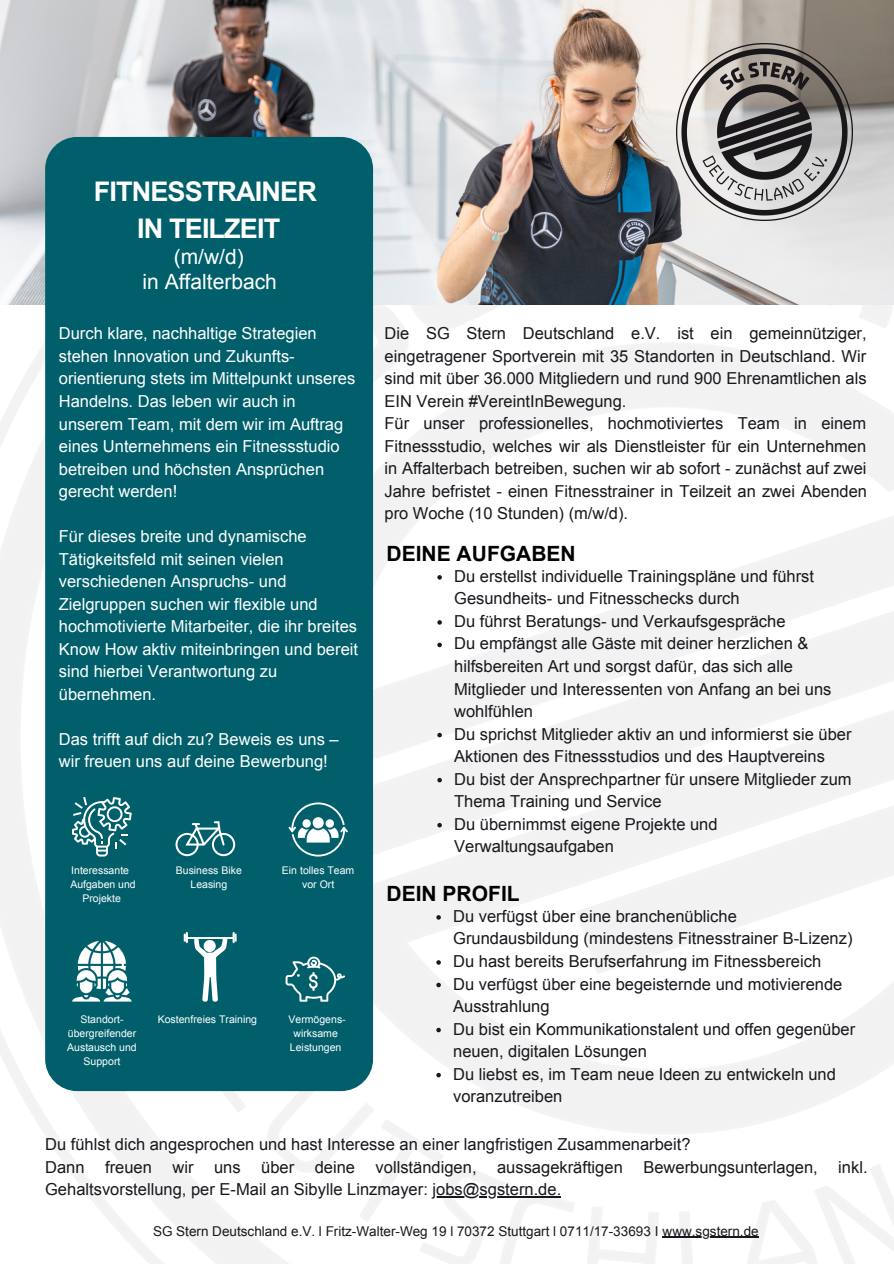
<style>
.page{position:relative;width:894px;height:1264px;background:#fff}
.page>*{position:absolute;margin:0;border:0;box-sizing:border-box;transform-origin:0 0}
.t1{font:700 27px "Arial";letter-spacing:-.03em;color:#fff}
.t2{font:700 21px "Arial";color:#000}
.t3{font:21px "Arial";color:#fff}
.t4{font:16.5px/22.5px "Arial";color:#16181d}
.t5{font:16.5px/22.5px "Arial";color:#fff}
.t6{font:13.5px "Arial";color:#16181d}
.t7{font:10.5px/14px "Arial";color:#fff;text-align:center}
</style>
<div class="page">
<img style="left:0;top:304px;width:893px;height:959px">
<img style="left:0;top:0;width:893px;height:304px">
<img style="left:675px;top:43px;width:177px;height:177px">
<div style="left:45px;top:137px;width:328px;height:954px;background:#005f6a;border-radius:32px"></div>
<svg style="left:285px;top:956px;width:60px;height:45px"></svg>
<svg style="left:175px;top:821px;width:60px;height:35px"></svg>
<svg style="left:288px;top:802px;width:60px;height:54px"></svg>
<svg style="left:72px;top:941px;width:60px;height:60px"></svg>
<svg style="left:72px;top:797px;width:60px;height:59px"></svg>
<hr style="left:186px;top:937px;width:48px;height:1px;background:#fff">
<svg style="left:184px;top:932px;width:4px;height:11px"></svg>
<svg style="left:194px;top:932px;width:42px;height:69px"></svg>
<svg style="left:437px;top:575px;width:5px;height:4px"></svg>
<svg style="left:437px;top:620px;width:5px;height:4px"></svg>
<svg style="left:437px;top:642px;width:5px;height:5px"></svg>
<svg style="left:437px;top:732px;width:5px;height:5px"></svg>
<svg style="left:437px;top:778px;width:5px;height:4px"></svg>
<svg style="left:437px;top:823px;width:5px;height:4px"></svg>
<svg style="left:436px;top:915px;width:5px;height:4px"></svg>
<svg style="left:436px;top:960px;width:5px;height:4px"></svg>
<svg style="left:436px;top:982px;width:5px;height:5px"></svg>
<svg style="left:436px;top:1027px;width:5px;height:5px"></svg>
<svg style="left:436px;top:1072px;width:5px;height:5px"></svg>
<hr style="left:432px;top:1196px;width:129px;height:1px;background:#16181d">
<hr style="left:662px;top:1236px;width:96px;height:1px;background:#16181d">
<p class="t1" style="left:94px;top:176px;width:224px">FITNESSTRAINER</p>
<p class="t1" style="left:137px;top:213px;width:144px">IN TEILZEIT</p>
<p class="t3" style="left:142px;top:270px;width:136px">in Affalterbach</p>
<p class="t3" style="left:174px;top:245px;width:72px">(m/w/d)</p>
<p class="t5" style="left:59px;top:322px;width:298px">Durch klare, nachhaltige Strategien stehen Innovation und Zukunfts&shy;orientierung stets im Mittelpunkt unseres Handelns. Das leben wir auch in unserem Team, mit dem wir im Auftrag eines Unternehmens ein Fitnessstudio betreiben und höchsten Ansprüchen gerecht werden!</p>
<p class="t5" style="left:59px;top:525px;width:249px">Für dieses breite und dynamische</p>
<p class="t5" style="left:59px;top:547px;width:226px">Tätigkeitsfeld mit seinen vielen</p>
<p class="t5" style="left:59px;top:570px;width:229px">verschiedenen Anspruchs- und</p>
<p class="t5" style="left:59px;top:593px;width:260px">Zielgruppen suchen wir flexible und</p>
<p class="t5" style="left:59px;top:615px;width:300px">hochmotivierte Mitarbeiter, die ihr breites</p>
<p class="t5" style="left:59px;top:638px;width:301px">Know How aktiv miteinbringen und bereit</p>
<p class="t5" style="left:59px;top:660px;width:220px">sind hierbei Verantwortung zu</p>
<p class="t5" style="left:59px;top:683px;width:99px">übernehmen.</p>
<p class="t5" style="left:59px;top:728px;width:281px">Das trifft auf dich zu? Beweis es uns –</p>
<p class="t5" style="left:59px;top:750px;width:270px">wir freuen uns auf deine Bewerbung!</p>
<p class="t7" style="left:70px;top:863px;width:67px">Interessante<br>Aufgaben und<br>Projekte</p>
<p class="t7" style="left:176px;top:863px;width:67px">Business Bike<br>Leasing</p>
<p class="t7" style="left:282px;top:863px;width:74px">Ein tolles Team vor Ort</p>
<p class="t7" style="left:67px;top:1012px;width:71px">Standort&shy;übergreifender<br>Austausch und<br>Support</p>
<p class="t7" style="left:158px;top:1012px;width:101px">Kostenfreies Training</p>
<p class="t7" style="left:288px;top:1012px;width:59px">Vermögens&shy;wirksame<br>Leistungen</p>
<p class="t4" style="left:384px;top:322px;width:483px;text-align:justify">Die SG Stern Deutschland e.V. ist ein gemeinnütziger, eingetragener Sportverein mit 35 Standorten in Deutschland. Wir sind mit über 36.000 Mitgliedern und rund 900 Ehrenamtlichen als EIN Verein #VereintInBewegung.</p>
<p class="t4" style="left:384px;top:412px;width:484px;text-align:justify">Für unser professionelles, hochmotiviertes Team in einem Fitnessstudio, welches wir als Dienstleister für ein Unternehmen in Affalterbach betreiben, suchen wir ab sofort - zunächst auf zwei Jahre befristet - einen Fitnesstrainer in Teilzeit an zwei Abenden pro Woche (10 Stunden) (m/w/d).</p>
<p class="t2" style="left:386px;top:542px;width:191px">DEINE AUFGABEN</p>
<p class="t4" style="left:454px;top:565px;width:361px">Du erstellst individuelle Trainingspläne und führst<br>Gesundheits- und Fitnesschecks durch</p>
<p class="t4" style="left:454px;top:610px;width:333px">Du führst Beratungs- und Verkaufsgespräche</p>
<p class="t4" style="left:454px;top:632px;width:379px">Du empfängst alle Gäste mit deiner herzlichen &amp; hilfsbereiten Art und sorgst dafür, das sich alle Mitglieder und Interessenten von Anfang an bei uns wohlfühlen</p>
<p class="t4" style="left:454px;top:722px;width:399px">Du sprichst Mitglieder aktiv an und informierst sie über<br>Aktionen des Fitnessstudios und des Hauptvereins</p>
<p class="t4" style="left:454px;top:767px;width:399px">Du bist der Ansprechpartner für unsere Mitglieder zum<br>Thema Training und Service</p>
<p class="t4" style="left:454px;top:812px;width:265px">Du übernimmst eigene Projekte und<br>Verwaltungsaufgaben</p>
<p class="t2" style="left:386px;top:882px;width:135px">DEIN PROFIL</p>
<p class="t4" style="left:453px;top:904px;width:400px">Du verfügst über eine branchenübliche<br>Grundausbildung (mindestens Fitnesstrainer B-Lizenz)</p>
<p class="t4" style="left:453px;top:950px;width:369px">Du hast bereits Berufserfahrung im Fitnessbereich</p>
<p class="t4" style="left:453px;top:972px;width:390px">Du verfügst über eine begeisternde und motivierende<br>Ausstrahlung</p>
<p class="t4" style="left:453px;top:1017px;width:403px">Du bist ein Kommunikationstalent und offen gegenüber neuen, digitalen Lösungen</p>
<p class="t4" style="left:453px;top:1062px;width:384px">Du liebst es, im Team neue Ideen zu entwickeln und voranzutreiben</p>
<p class="t4" style="left:45px;top:1133px;width:646px">Du fühlst dich angesprochen und hast Interesse an einer langfristigen Zusammenarbeit?</p>
<p class="t4" style="left:45px;top:1155px;width:823px">Dann freuen wir uns über deine vollständigen, aussagekräftigen Bewerbungsunterlagen, inkl.<br>Gehaltsvorstellung, per E-Mail an Sibylle Linzmayer: jobs@sgstern.de.</p>
<p class="t6" style="left:153px;top:1223px;width:607px">SG Stern Deutschland e.V. l Fritz-Walter-Weg 19 l 70372 Stuttgart l 0711/17-33693 I www.sgstern.de</p>
</div>
